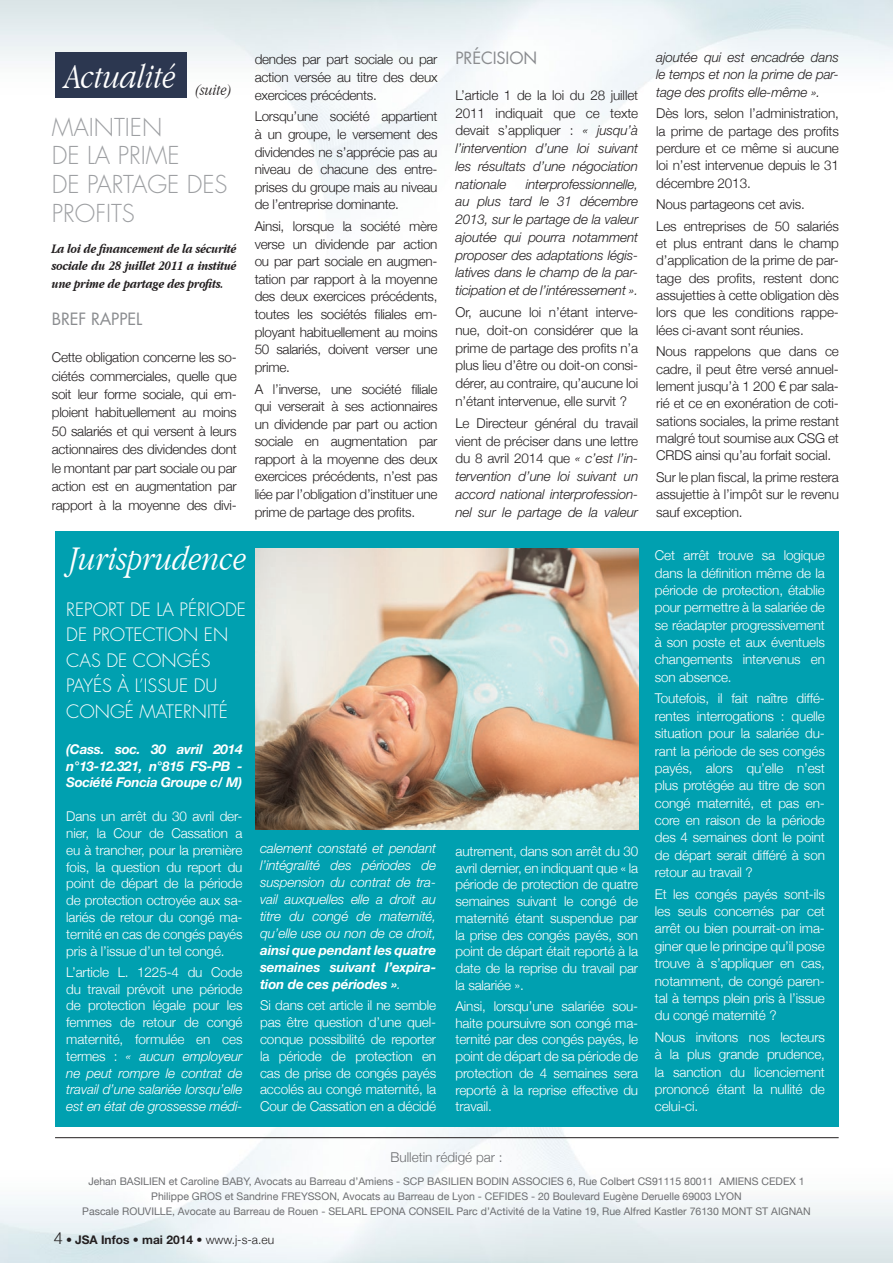
<style>
.page{position:relative;width:893px;height:1263px;background:#fff}
.page>*{position:absolute;margin:0;border:0;box-sizing:border-box;transform-origin:0 0}
.t1{font:italic 300 condensed 36px "Garamond";color:#fff}
.t2{font:300 24px/28.8px "Futura";color:#9d9fa2}
.t3{font:300 18px/25.5px "Futura";color:#fff}
.t4{font:16.5px "Futura";letter-spacing:-.01em;color:#8a8c8f}
.t5{font:italic 300 condensed 16.5px "Garamond";color:#231f20}
.t6{font:300 13.5px/16.8px "Helvetica Neue";letter-spacing:-.01em;color:#fff;text-align:justify}
.t7{font:300 13.5px/17.5px "Helvetica Neue";letter-spacing:-.01em;color:#231f20;text-align:justify}
.t8{font:italic 300 13.5px/17.7px "Helvetica Neue";letter-spacing:-.01em;color:#231f20;text-align:justify}
.t9{font:italic 300 13.5px/17px "Helvetica Neue";letter-spacing:-.01em;color:#fff;text-align:justify}
.t10{font:italic 700 condensed 13.5px/17.4px "Garamond";letter-spacing:-.01em;color:#231f20;text-align:justify}
.t11{font:italic 700 13.5px/16.8px "Helvetica Neue";letter-spacing:-.02em;color:#fff;text-align:justify}
.t12{font:300 13.5px "Helvetica Neue";color:#6c6d70}
.t13{font:700 12px "Helvetica Neue";color:#231f20}
.t14{font:10.5px "Helvetica Neue";color:#6c6d70}
.s1{font-style:italic}
.s2{font-weight:700}
.s3{font-style:normal}
.s4{font-weight:300;font-size:16.5px}
.s5{font-weight:300}
</style>
<div class="page">
<img style="left:0;top:1126px;width:893px;height:137px">
<hr style="left:55px;top:1137px;width:784px;height:1px;background:#231f20">
<img style="left:0;top:0;width:893px;height:210px">
<div style="left:55px;top:52px;width:132px;height:45px;background:#2c3750"></div>
<div style="left:55px;top:531px;width:784px;height:595px;background:#00a0b0"></div>
<img style="left:255px;top:548px;width:383px;height:281px">
<p class="t1" style="left:65px;top:57px;width:113px">Actualité</p>
<p class="t5" style="left:195px;top:80px;width:38px">(suite)</p>
<p class="t2" style="left:52px;top:113px;width:112px">MAINTIEN</p>
<p class="t2" style="left:52px;top:142px;width:177px">DE LA PRIME<br>DE PARTAGE DES<br>PROFITS</p>
<p class="t10" style="left:52px;top:240px;width:186px">La loi de financement de la sécurité sociale du 28 juillet 2011 a institué une prime de partage des profits.</p>
<p class="t4" style="left:52px;top:308px;width:92px">BREF RAPPEL</p>
<p class="t7" style="left:52px;top:348px;width:186px;line-height:18.5px">Cette obligation concerne les so&shy;ciétés commerciales, quelle que soit leur forme sociale, qui em&shy;ploient habituellement au moins 50 salariés et qui versent à leurs actionnaires des dividendes dont le montant par part sociale ou par action est en augmentation par rapport à la moyenne des divi-</p>
<p class="t7" style="left:255px;top:51px;width:184px">dendes par part sociale ou par action versée au titre des deux exercices précédents.</p>
<p class="t7" style="left:255px;top:107px;width:184px">Lorsqu’une société appartient à un groupe, le versement des dividendes ne s’apprécie pas au niveau de chacune des entre&shy;prises du groupe mais au niveau de l’entreprise dominante.</p>
<p class="t7" style="left:255px;top:217px;width:184px">Ainsi, lorsque la société mère verse un dividende par action ou par part sociale en augmen&shy;tation par rapport à la moyenne des deux exercices précédents, toutes les sociétés filiales em&shy;ployant habituellement au moins 50 salariés, doivent verser une prime.</p>
<p class="t7" style="left:255px;top:380px;width:184px">A l’inverse, une société filiale qui verserait à ses actionnaires un dividende par part ou action sociale en augmentation par rapport à la moyenne des deux exercices précédents, n’est pas liée par l’obligation d’instituer une prime de partage des profits.</p>
<p class="t1" style="left:69px;top:539px;width:179px">Jurisprudence</p>
<p class="t3" style="left:66px;top:597px;width:181px">REPORT DE LA PÉRIODE<br>DE PROTECTION EN<br>CAS DE CONGÉS<br>PAYÉS À L’ISSUE DU<br>CONGÉ MATERNITÉ</p>
<p class="t11" style="left:66px;top:740px;width:178px">(Cass. soc. 30 avril 2014 n°13-12.321, n°815 FS-PB - Société Foncia Groupe c/ M)</p>
<p class="t6" style="left:66px;top:807px;width:178px">Dans un arrêt du 30 avril der&shy;nier, la Cour de Cassation a eu à trancher, pour la première fois, la question du report du point de départ de la période de protection octroyée aux sa&shy;lariés de retour du congé ma&shy;ternité en cas de congés payés pris à l’issue d’un tel congé.</p>
<p class="t6" style="left:66px;top:963px;width:178px">L’article L. 1225-4 du Code du travail prévoit une période de protection légale pour les femmes de retour de congé maternité, formulée en ces termes : <span class="s1">« aucun employeur ne peut rompre le contrat de travail d’une salariée lorsqu’elle est en état de grossesse médi-</span></p>
<p class="t9" style="left:260px;top:840px;width:178px">calement constaté et pendant l’intégralité des périodes de suspension du contrat de tra&shy;vail auxquelles elle a droit au titre du congé de maternité, qu’elle use ou non de ce droit, <span class="s2">ainsi que pendant les quatre semaines suivant l’expira&shy;tion de ces périodes »</span>.</p>
<p class="t6" style="left:260px;top:996px;width:178px">Si dans cet article il ne semble pas être question d’une quel&shy;conque possibilité de reporter la période de protection en cas de prise de congés payés accolés au congé maternité, la Cour de Cassation en a décidé</p>
<p class="t4" style="left:455px;top:47px;width:83px">PRÉCISION</p>
<p class="t8" style="left:455px;top:86px;width:184px"><span class="s3">L’article 1 de la loi du 28 juillet 2011 indiquait que ce texte devait s’appliquer :</span> « jusqu’à l’intervention d’une loi suivant les résultats d’une négociation nationale</p>
<p class="t8" style="left:455px;top:175px;width:184px;text-indent:70px">interprofessionnelle, au plus tard le 31 décembre 2013, sur le partage de la valeur ajoutée qui pourra notamment proposer des adaptations légis&shy;latives dans le champ de la par&shy;ticipation et de l’intéressement ».</p>
<p class="t7" style="left:455px;top:303px;width:184px">Or, aucune loi n’étant interve&shy;nue, doit-on considérer que la prime de partage des profits n’a plus lieu d’être ou doit-on consi&shy;dérer, au contraire, qu’aucune loi n’étant intervenue, elle survit ?</p>
<p class="t8" style="left:455px;top:414px;width:184px"><span class="s3">Le Directeur général du travail vient de préciser dans une lettre du 8 avril 2014 que</span> « c’est l’in&shy;tervention d’une loi suivant un accord national interprofession&shy;nel sur le partage de la valeur</p>
<p class="t6" style="left:455px;top:842px;width:184px">autrement, dans son arrêt du 30 avril dernier, en indiquant que « la période de protection de quatre semaines suivant le congé de maternité étant suspendue par la prise des congés payés, son point de départ était reporté à la date de la reprise du travail par la salariée ».</p>
<p class="t6" style="left:455px;top:997px;width:184px">Ainsi, lorsqu’une salariée sou&shy;haite poursuivre son congé ma&shy;ternité par des congés payés, le point de départ de sa période de protection de 4 semaines sera reporté à la reprise effective du travail.</p>
<p class="t8" style="left:656px;top:48px;width:184px">ajoutée qui est encadrée dans le temps et non la prime de par&shy;tage des profits elle-même ».</p>
<p class="t7" style="left:656px;top:104px;width:184px">Dès lors, selon l’administration, la prime de partage des profits perdure et ce même si aucune loi n’est intervenue depuis le 31 décembre 2013.</p>
<p class="t7" style="left:656px;top:195px;width:150px">Nous partageons cet avis.</p>
<p class="t7" style="left:656px;top:217px;width:184px">Les entreprises de 50 salariés et plus entrant dans le champ d’application de la prime de par&shy;tage des profits, restent donc assujetties à cette obligation dès lors que les conditions rappe&shy;lées ci-avant sont réunies.</p>
<p class="t7" style="left:656px;top:343px;width:184px">Nous rappelons que dans ce cadre, il peut être versé annuel&shy;lement jusqu’à 1 200 € par sala&shy;rié et ce en exonération de coti&shy;sations sociales, la prime restant malgré tout soumise aux CSG et CRDS ainsi qu’au forfait social.</p>
<p class="t7" style="left:656px;top:468px;width:184px">Sur le plan fiscal, la prime restera assujettie à l’impôt sur le revenu sauf exception.</p>
<p class="t6" style="left:655px;top:546px;width:172px;line-height:17.4px">Cet arrêt trouve sa logique dans la définition même de la période de protection, établie pour permettre à la salariée de se réadapter progressivement à son poste et aux éventuels changements intervenus en son absence.</p>
<p class="t6" style="left:655px;top:690px;width:172px;line-height:17.4px">Toutefois, il fait naître diffé&shy;rentes interrogations : quelle situation pour la salariée du&shy;rant la période de ses congés payés, alors qu’elle n’est plus protégée au titre de son congé maternité, et pas en&shy;core en raison de la période des 4 semaines dont le point de départ serait différé à son retour au travail ?</p>
<p class="t6" style="left:655px;top:885px;width:172px;line-height:17.4px">Et les congés payés sont-ils les seuls concernés par cet arrêt ou bien pourrait-on ima&shy;giner que le principe qu’il pose trouve à s’appliquer en cas, notamment, de congé paren&shy;tal à temps plein pris à l’issue du congé maternité ?</p>
<p class="t6" style="left:655px;top:1028px;width:172px;line-height:17.4px">Nous invitons nos lecteurs à la plus grande prudence, la sanction du licenciement prononcé étant la nullité de celui-ci.</p>
<p class="t12" style="left:390px;top:1148px;width:114px">Bulletin rédigé par :</p>
<p class="t14" style="left:88px;top:1175px;width:718px">Jehan BASILIEN et Caroline BABY, Avocats au Barreau d’Amiens - SCP BASILIEN BODIN ASSOCIES 6, Rue Colbert CS91115 80011 AMIENS CEDEX 1</p>
<p class="t14" style="left:151px;top:1190px;width:592px">Philippe GROS et Sandrine FREYSSON, Avocats au Barreau de Lyon - CEFIDES - 20 Boulevard Eugène Deruelle 69003 LYON</p>
<p class="t14" style="left:82px;top:1205px;width:730px">Pascale ROUVILLE, Avocate au Barreau de Rouen - SELARL EPONA CONSEIL Parc d’Activité de la Vatine 19, Rue Alfred Kastler 76130 MONT ST AIGNAN</p>
<p class="t13" style="left:54px;top:1232px;width:222px"><span class="s4">4</span> <span class="s5">•</span> JSA Infos • mai 2014 <span class="s5">• www.j-s-a.eu</span></p>
</div>
